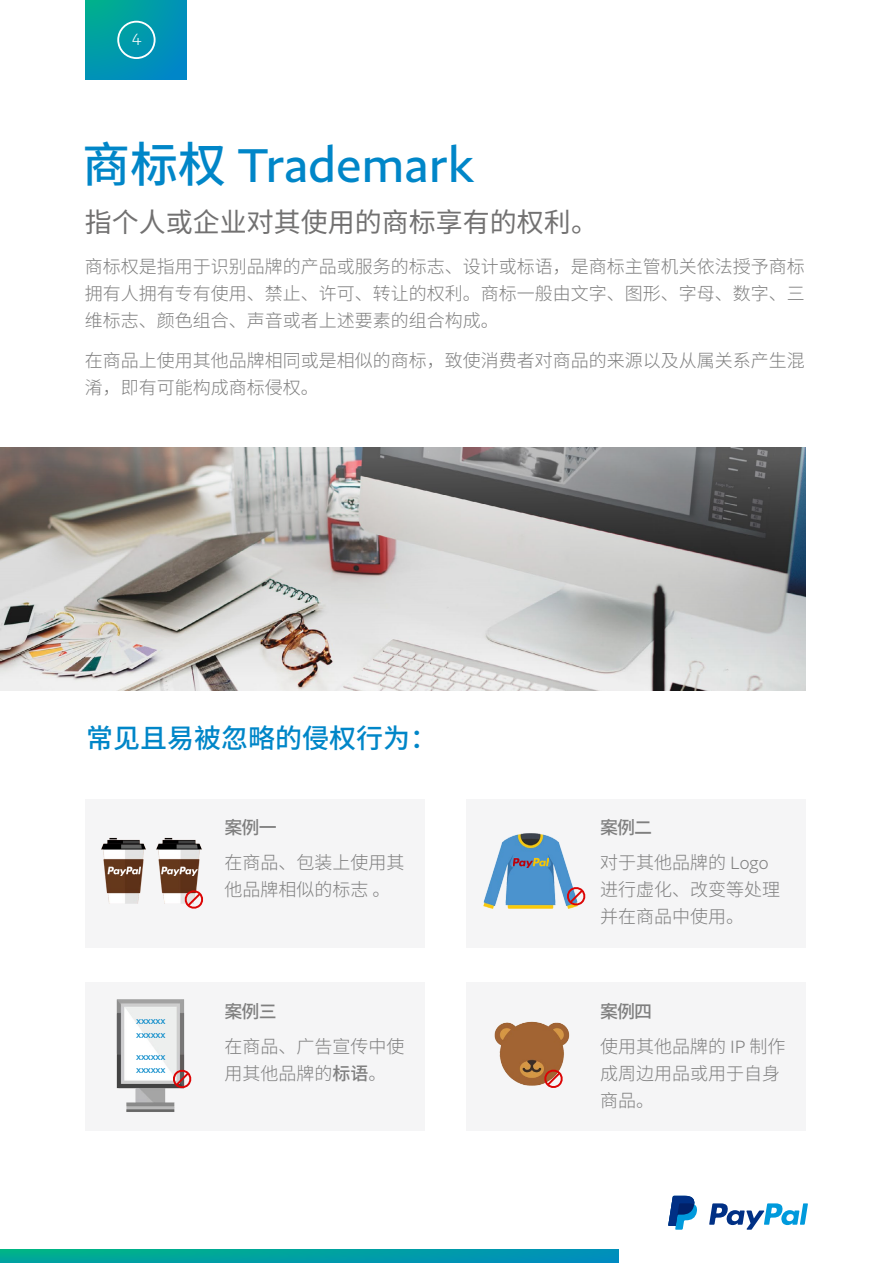
<style>
.page{position:relative;width:893px;height:1263px;background:#fff}
.page>*{position:absolute;margin:0;border:0;box-sizing:border-box;transform-origin:0 0}
.t1{font:48px "Pay Pal Sans Big";color:#0086c8}
.t2{font:27px "Noto Sans CJ Ksc";color:#727171}
.t3{font:500 27px "Noto Sans CJ Ksc";color:#0086c8}
.t4{font:300 18px/27px "Noto Sans CJ Ksc";color:#7f7f7f}
.t5{font:500 18px "Noto Sans CJ Ksc";letter-spacing:-.05em;color:#7f7f7f}
.t6{font:300 16.5px "Pay Pal Sans Big";color:#fff}
.t7{font:9.75px/13.2px "Pay Pal Sans Big";letter-spacing:-.025em;color:#0086c8}
.s1{font-family:"Noto Sans CJ Ksc";font-weight:500}
.s2{font-family:"Pay Pal Sans Big"}
.s3{font-weight:500}
</style>
<div class="page">
<svg style="left:86px;top:0;width:101px;height:80px;background:#0399af"></svg>
<div style="left:117px;top:21px;width:39px;height:38px;border:2px solid #fff;border-radius:50%"></div>
<div style="left:86px;top:799px;width:339px;height:148px;background:#f5f5f6"></div>
<div style="left:467px;top:799px;width:339px;height:148px;background:#f5f5f6"></div>
<div style="left:86px;top:982px;width:339px;height:148px;background:#f5f5f6"></div>
<div style="left:467px;top:982px;width:339px;height:148px;background:#f5f5f6"></div>
<svg style="left:0;top:447px;width:806px;height:243px;background:#acaaa8"></svg>
<img style="left:116px;top:999px;width:69px;height:113px">
<img style="left:101px;top:837px;width:45px;height:67px">
<img style="left:156px;top:837px;width:46px;height:72px">
<svg style="left:182px;top:888px;width:21px;height:20px"></svg>
<svg style="left:170px;top:1067px;width:22px;height:21px"></svg>
<img style="left:494px;top:1021px;width:76px;height:65px">
<svg style="left:542px;top:1067px;width:23px;height:21px"></svg>
<img style="left:483px;top:833px;width:96px;height:76px">
<svg style="left:564px;top:884px;width:22px;height:21px"></svg>
<svg style="left:709px;top:1203px;width:99px;height:27px"></svg>
<svg style="left:668px;top:1196px;width:29px;height:34px"></svg>
<svg style="left:0;top:1250px;width:618px;height:13px;background:#009ea4"></svg>
<img style="left:161px;top:864px;width:37px;height:11px">
<img style="left:107px;top:864px;width:33px;height:11px">
<img style="left:512px;top:855px;width:36px;height:12px">
<p class="t6" style="left:132px;top:29px;width:11px">4</p>
<h1 class="t1" style="left:82px;top:136px;width:394px"><span class="s1">商标权</span> Trademark</h1>
<h2 class="t2" style="left:85px;top:207px;width:515px">指个人或企业对其使用的商标享有的权利。</h2>
<p class="t4" style="left:85px;top:253px;width:721px;text-align:justify">商标权是指用于识别品牌的产品或服务的标志、设计或标语，是商标主管机关依法授予商标拥有人拥有专有使用、禁止、许可、转让的权利。商标一般由文字、图形、字母、数字、三维标志、颜色组合、声音或者上述要素的组合构成。</p>
<p class="t4" style="left:85px;top:347px;width:721px">在商品上使用其他品牌相同或是相似的商标，致使消费者对商品的来源以及从属关系产生混淆，即有可能构成商标侵权。</p>
<h2 class="t3" style="left:86px;top:723px;width:352px">常见且易被忽略的侵权行为：</h2>
<p class="t5" style="left:224px;top:818px;width:54px">案例一</p>
<p class="t5" style="left:600px;top:818px;width:54px">案例二</p>
<p class="t4" style="left:224px;top:850px;width:181px">在商品、包装上使用其他品牌相似的标志 。</p>
<p class="t4" style="left:600px;top:850px;width:181px">对于其他品牌的 <span class="s2">Logo</span>进行虚化、改变等处理并在商品中使用。</p>
<p class="t7" style="left:136px;top:1014px;width:31px">xxxxxx</p>
<p class="t5" style="left:224px;top:1001px;width:54px">案例三</p>
<p class="t5" style="left:600px;top:1001px;width:54px">案例四</p>
<p class="t7" style="left:136px;top:1027px;width:31px">xxxxxx</p>
<p class="t7" style="left:136px;top:1050px;width:31px">xxxxxx xxxxxx</p>
<p class="t4" style="left:224px;top:1033px;width:181px">在商品、广告宣传中使用其他品牌的<span class="s3">标语</span>。</p>
<p class="t4" style="left:600px;top:1033px;width:187px">使用其他品牌的 <span class="s2">IP</span> 制作成周边用品或用于自身商品。</p>
</div>
